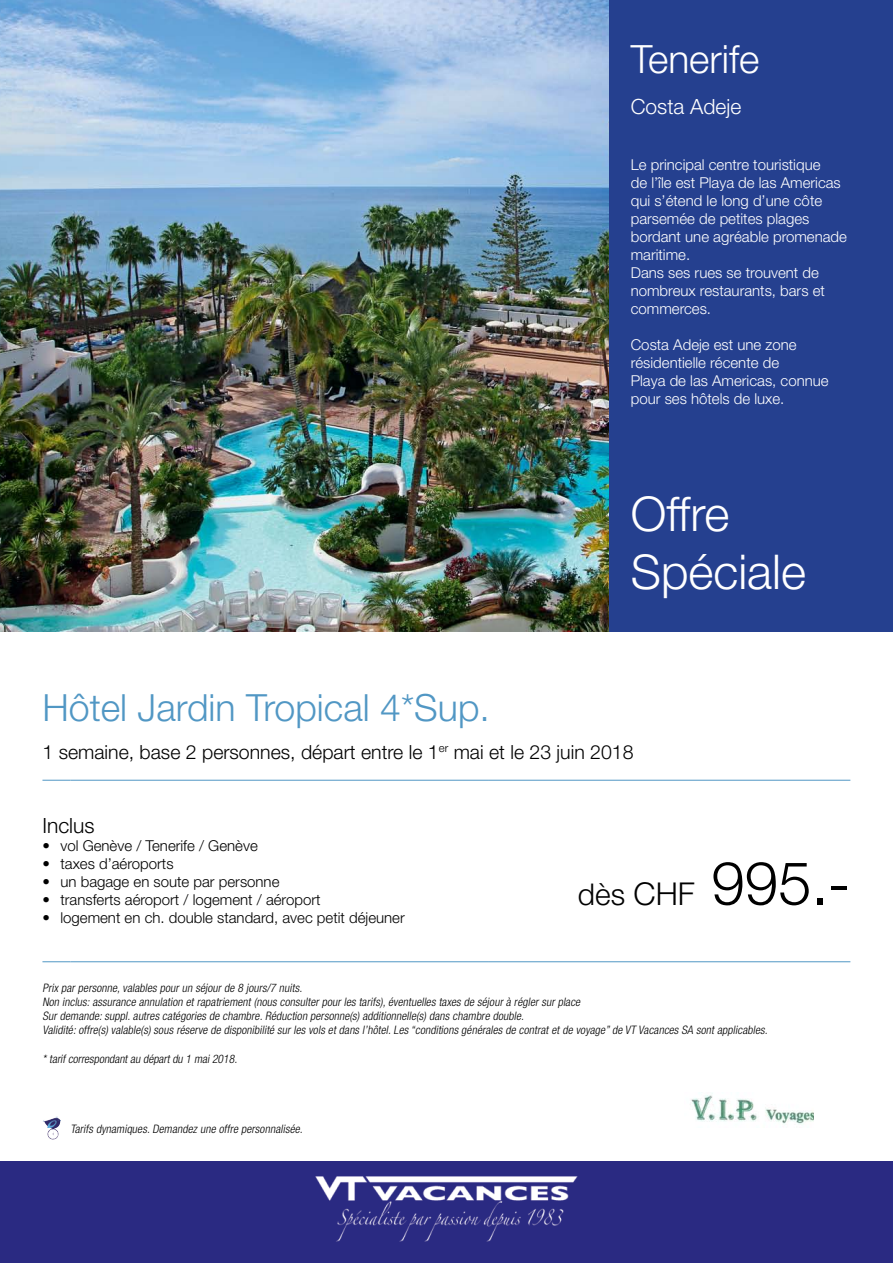
<style>
.page{position:relative;width:893px;height:1263px;background:#fff}
.page>*{position:absolute;margin:0;border:0;box-sizing:border-box;transform-origin:0 0}
.t1{font:300 60px "Helvetica Neue";color:#000}
.t2{font:300 48px/57.6px "Helvetica Neue";color:#fff}
.t3{font:300 39px "Helvetica Neue";color:#fff}
.t4{font:300 37.5px "Helvetica Neue";color:#5197c4}
.t5{font:300 21px "Helvetica Neue";color:#fff}
.t6{font:300 21px "Helvetica Neue";color:#000}
.t7{font:300 19.5px "Helvetica Neue";color:#000}
.t8{font:300 15px/18px "Helvetica Neue";color:#fff}
.t9{font:300 15px "Helvetica Neue";color:#000}
.t10{font:italic 300 condensed 11.7px/14.1px "Helvetica Neue";color:#000}
.s1{font-size:30px}
.s2{font-size:31.5px}
</style>
<div class="page">
<img style="left:0;top:0;width:609px;height:631px">
<div style="left:0;top:1161px;width:893px;height:102px;background:#2a2a82"></div>
<svg style="left:42px;top:780px;width:28px;height:1px"></svg>
<hr style="left:70px;top:780px;width:419px;height:1px;background:#5197c4">
<hr style="left:489px;top:780px;width:361px;height:1px;background:#5197c4">
<svg style="left:42px;top:961px;width:28px;height:1px"></svg>
<hr style="left:70px;top:961px;width:419px;height:1px;background:#5197c4">
<hr style="left:489px;top:961px;width:361px;height:1px;background:#5197c4">
<img style="left:43px;top:1116px;width:14px;height:12px">
<div style="left:609px;top:0;width:284px;height:631px;background:#25408f"></div>
<img style="left:691px;top:1093px;width:123px;height:32px">
<h3 class="t3" style="left:631px;top:35px;width:130px">Tenerife</h3>
<h3 class="t5" style="left:631px;top:93px;width:112px">Costa Adeje</h3>
<p class="t8" style="left:631px;top:155px;width:218px">Le principal centre touristique<br>de l’île est Playa de las Americas qui s’étend le long d’une côte parsemée de petites plages bordant une agréable promenade maritime.<br>Dans ses rues se trouvent de nombreux restaurants, bars et commerces.</p>
<p class="t8" style="left:631px;top:335px;width:199px">Costa Adeje est une zone résidentielle récente de<br>Playa de las Americas, connue pour ses hôtels de luxe.</p>
<h2 class="t2" style="left:631px;top:484px;width:177px">Offre<br>Spéciale</h2>
<h3 class="t4" style="left:42px;top:685px;width:449px">Hôtel Jardin Tropical 4*Sup.</h3>
<h3 class="t7" style="left:42px;top:740px;width:593px">1 semaine, base 2 personnes, départ entre le 1<sup>er</sup> mai et le 23 juin 2018</h3>
<h3 class="t6" style="left:42px;top:812px;width:54px">Inclus</h3>
<p class="t9" style="left:42px;top:836px;width:217px">• vol Genève / Tenerife / Genève</p>
<p class="t9" style="left:42px;top:854px;width:133px">• taxes d’aéroports</p>
<p class="t9" style="left:42px;top:872px;width:238px">• un bagage en soute par personne</p>
<p class="t9" style="left:42px;top:890px;width:280px">• transferts aéroport / logement / aéroport</p>
<p class="t9" style="left:42px;top:908px;width:364px">• logement en ch. double standard, avec petit déjeuner</p>
<h1 class="t1" style="left:578px;top:846px;width:274px"><span class="s1">dès</span> <span class="s2">chf</span> 995.-</h1>
<p class="t10" style="left:42px;top:981px;width:729px">Prix par personne,valables pour un séjour de 8 jours/7 nuits.<br>Non inclus:assurance annulation et rapatriement (nous consulter pour les tarifs),éventuelles taxes de séjour à régler sur place<br>Sur demande:suppl.autres catégories de chambre.Réduction personne(s) additionnelle(s) dans chambre double.<br>Validité:offre(s) valable(s) sous réserve de disponibilité sur les vols et dans l’hôtel.Les “conditions générales de contrat et de voyage”de VT Vacances SA sont applicables.</p>
<p class="t10" style="left:42px;top:1051px;width:199px">*tarifcorrespondantau départdu 1 mai2018.</p>
<p class="t10" style="left:70px;top:1121px;width:236px">Tarifs dynamiques.Demandez une offre personnalisée.</p>
</div>
